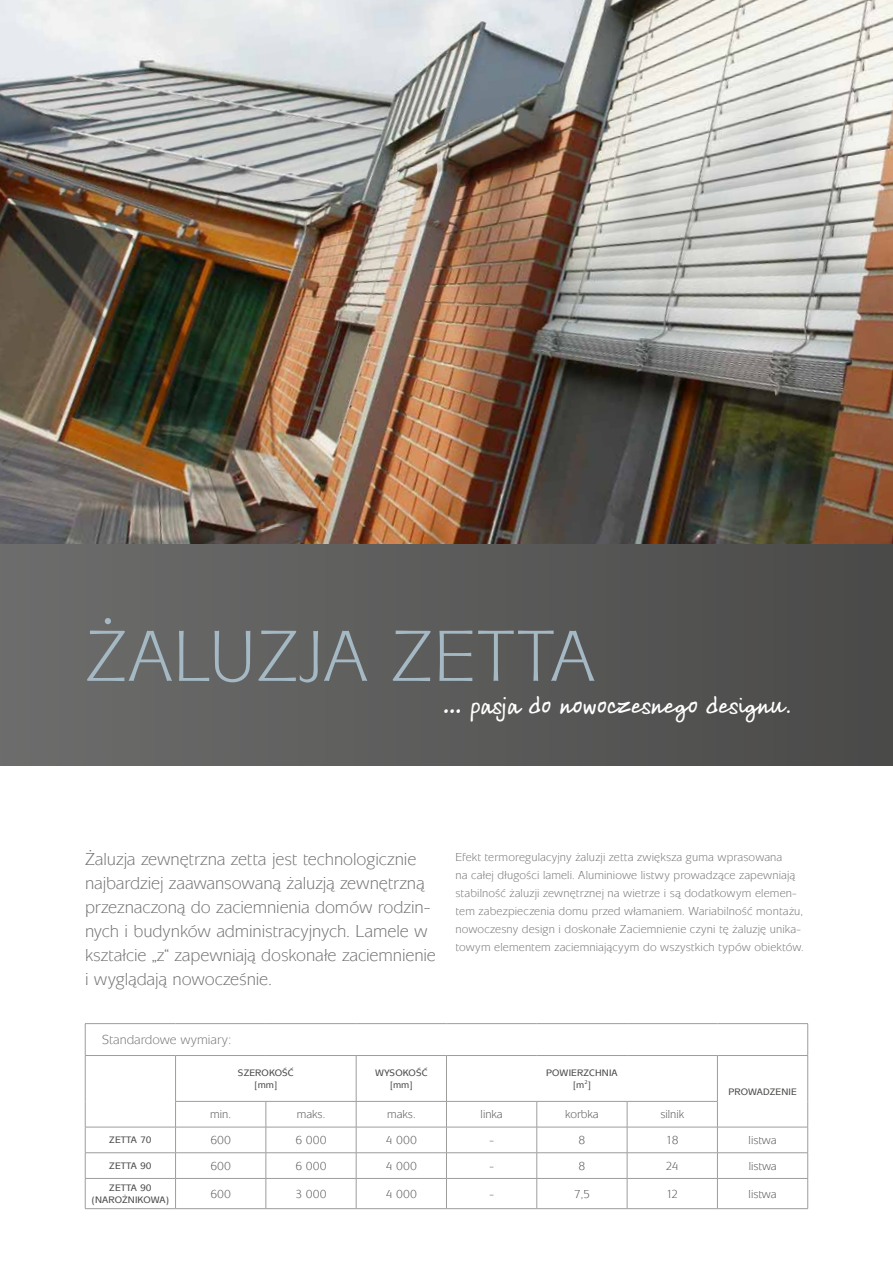
<style>
.page{position:relative;width:893px;height:1263px;background:#fff}
.page>*{position:absolute;margin:0;border:0;box-sizing:border-box;transform-origin:0 0}
.t1{font:75px "Mixage Itc TOT";letter-spacing:.015em;color:#a5b9c4}
.t2{font:700 24px "Claudias Hand Pro";color:#fff}
.t3{font:18px/24px "Mixage Itc TOT";letter-spacing:-.005em;color:#706f6f}
.t4{font:13.5px "Mixage Itc TOT";color:#706f6f}
.t5{font:12px/18px "Mixage Itc TOT";letter-spacing:.01em;color:#706f6f}
.t6{font:12px "Mixage Itc TOT";color:#4d4d4c}
.t7{font:500 9.75px/11.7px "Mixage Itc TOT";letter-spacing:.015em;color:#4d4d4c;text-align:center}
</style>
<div class="page">
<div style="left:0;top:424px;width:893px;height:341px;background:linear-gradient(to right,#6d6d6c,#4a4a49)"></div>
<hr style="left:85px;top:1023px;width:91px;height:1px;background:#9d9d9c">
<hr style="left:85px;top:1024px;width:1px;height:31px;background:#9d9d9c">
<hr style="left:176px;top:1023px;width:90px;height:1px;background:#9d9d9c">
<hr style="left:266px;top:1023px;width:90px;height:1px;background:#9d9d9c">
<hr style="left:356px;top:1023px;width:90px;height:1px;background:#9d9d9c">
<hr style="left:446px;top:1023px;width:91px;height:1px;background:#9d9d9c">
<hr style="left:537px;top:1023px;width:90px;height:1px;background:#9d9d9c">
<hr style="left:627px;top:1023px;width:90px;height:1px;background:#9d9d9c">
<hr style="left:717px;top:1023px;width:91px;height:1px;background:#9d9d9c">
<hr style="left:807px;top:1024px;width:1px;height:31px;background:#9d9d9c">
<hr style="left:85px;top:1055px;width:91px;height:1px;background:#9d9d9c">
<hr style="left:85px;top:1056px;width:1px;height:45px;background:#9d9d9c">
<hr style="left:176px;top:1055px;width:90px;height:1px;background:#9d9d9c">
<hr style="left:175px;top:1056px;width:1px;height:45px;background:#9d9d9c">
<hr style="left:266px;top:1055px;width:90px;height:1px;background:#9d9d9c">
<hr style="left:356px;top:1055px;width:90px;height:1px;background:#9d9d9c">
<hr style="left:356px;top:1056px;width:1px;height:45px;background:#9d9d9c">
<hr style="left:446px;top:1055px;width:91px;height:1px;background:#9d9d9c">
<hr style="left:446px;top:1056px;width:1px;height:45px;background:#9d9d9c">
<hr style="left:537px;top:1055px;width:90px;height:1px;background:#9d9d9c">
<hr style="left:627px;top:1055px;width:90px;height:1px;background:#9d9d9c">
<hr style="left:717px;top:1055px;width:91px;height:1px;background:#9d9d9c">
<hr style="left:717px;top:1056px;width:1px;height:45px;background:#9d9d9c">
<hr style="left:807px;top:1056px;width:1px;height:45px;background:#9d9d9c">
<hr style="left:175px;top:1101px;width:91px;height:1px;background:#9d9d9c">
<hr style="left:266px;top:1101px;width:90px;height:1px;background:#9d9d9c">
<hr style="left:356px;top:1101px;width:90px;height:1px;background:#9d9d9c">
<hr style="left:446px;top:1101px;width:91px;height:1px;background:#9d9d9c">
<hr style="left:537px;top:1101px;width:90px;height:1px;background:#9d9d9c">
<hr style="left:627px;top:1101px;width:91px;height:1px;background:#9d9d9c">
<hr style="left:85px;top:1127px;width:91px;height:1px;background:#9d9d9c">
<hr style="left:176px;top:1127px;width:90px;height:1px;background:#9d9d9c">
<hr style="left:266px;top:1127px;width:90px;height:1px;background:#9d9d9c">
<hr style="left:356px;top:1127px;width:90px;height:1px;background:#9d9d9c">
<hr style="left:446px;top:1127px;width:91px;height:1px;background:#9d9d9c">
<hr style="left:537px;top:1127px;width:90px;height:1px;background:#9d9d9c">
<hr style="left:627px;top:1127px;width:90px;height:1px;background:#9d9d9c">
<hr style="left:717px;top:1127px;width:91px;height:1px;background:#9d9d9c">
<hr style="left:85px;top:1152px;width:91px;height:1px;background:#9d9d9c">
<svg style="left:85px;top:1101px;width:1px;height:77px"></svg>
<hr style="left:176px;top:1152px;width:90px;height:1px;background:#9d9d9c">
<svg style="left:175px;top:1101px;width:1px;height:77px"></svg>
<hr style="left:266px;top:1152px;width:90px;height:1px;background:#9d9d9c">
<svg style="left:266px;top:1102px;width:1px;height:76px"></svg>
<hr style="left:356px;top:1152px;width:90px;height:1px;background:#9d9d9c">
<svg style="left:356px;top:1101px;width:1px;height:77px"></svg>
<hr style="left:446px;top:1152px;width:91px;height:1px;background:#9d9d9c">
<svg style="left:446px;top:1101px;width:1px;height:77px"></svg>
<hr style="left:537px;top:1152px;width:90px;height:1px;background:#9d9d9c">
<svg style="left:537px;top:1102px;width:1px;height:76px"></svg>
<hr style="left:627px;top:1152px;width:90px;height:1px;background:#9d9d9c">
<svg style="left:627px;top:1101px;width:1px;height:77px"></svg>
<hr style="left:717px;top:1152px;width:91px;height:1px;background:#9d9d9c">
<svg style="left:717px;top:1101px;width:1px;height:77px"></svg>
<svg style="left:807px;top:1101px;width:1px;height:77px"></svg>
<hr style="left:85px;top:1178px;width:91px;height:1px;background:#9d9d9c">
<hr style="left:85px;top:1178px;width:1px;height:30px;background:#9d9d9c">
<hr style="left:176px;top:1178px;width:90px;height:1px;background:#9d9d9c">
<hr style="left:175px;top:1178px;width:1px;height:30px;background:#9d9d9c">
<hr style="left:266px;top:1178px;width:90px;height:1px;background:#9d9d9c">
<hr style="left:266px;top:1178px;width:1px;height:30px;background:#9d9d9c">
<hr style="left:356px;top:1178px;width:90px;height:1px;background:#9d9d9c">
<hr style="left:356px;top:1178px;width:1px;height:30px;background:#9d9d9c">
<hr style="left:446px;top:1178px;width:91px;height:1px;background:#9d9d9c">
<hr style="left:446px;top:1178px;width:1px;height:30px;background:#9d9d9c">
<hr style="left:537px;top:1178px;width:90px;height:1px;background:#9d9d9c">
<hr style="left:537px;top:1178px;width:1px;height:30px;background:#9d9d9c">
<hr style="left:627px;top:1178px;width:90px;height:1px;background:#9d9d9c">
<hr style="left:627px;top:1178px;width:1px;height:30px;background:#9d9d9c">
<hr style="left:717px;top:1178px;width:91px;height:1px;background:#9d9d9c">
<hr style="left:717px;top:1178px;width:1px;height:30px;background:#9d9d9c">
<hr style="left:807px;top:1178px;width:1px;height:30px;background:#9d9d9c">
<hr style="left:85px;top:1208px;width:91px;height:1px;background:#9d9d9c">
<hr style="left:176px;top:1208px;width:90px;height:1px;background:#9d9d9c">
<hr style="left:266px;top:1208px;width:90px;height:1px;background:#9d9d9c">
<hr style="left:356px;top:1208px;width:90px;height:1px;background:#9d9d9c">
<hr style="left:446px;top:1208px;width:91px;height:1px;background:#9d9d9c">
<hr style="left:537px;top:1208px;width:90px;height:1px;background:#9d9d9c">
<hr style="left:627px;top:1208px;width:90px;height:1px;background:#9d9d9c">
<hr style="left:717px;top:1208px;width:91px;height:1px;background:#9d9d9c">
<img style="left:0;top:0;width:893px;height:543px">
<h1 class="t1" style="left:86px;top:615px;width:511px">ŻALUZJA ZETTA</h1>
<h2 class="t2" style="left:443px;top:691px;width:350px">… pasja do nowoczesnego designu.</h2>
<p class="t3" style="left:85px;top:847px;width:352px">Żaluzja zewnętrzna zetta jest technologicznie najbardziej zaawansowaną żaluzją zewnętrzną przeznaczoną do zaciemnienia domów rodzin&shy;nych i budynków administracyjnych. Lamele w kształcie „z“ zapewniają doskonałe zaciemnienie i wyglądają nowocześnie.</p>
<p class="t5" style="left:455px;top:848px;width:350px">Efekt termoregulacyjny żaluzji zetta zwiększa guma wprasowana<br>na całej długości lameli. Aluminiowe listwy prowadzące zapewniają stabilność żaluzji zewnętrznej na wietrze i są dodatkowym elemen&shy;tem zabezpieczenia domu przed włamaniem. Wariabilność montażu, nowoczesny design i doskonałe Zaciemnienie czyni tę żaluzję unika&shy;towym elementem zaciemniającyym do wszystkich typów obiektów.</p>
<p class="t4" style="left:102px;top:1032px;width:130px">Standardowe wymiary:</p>
<p class="t7" style="left:238px;top:1067px;width:57px">SZEROKOŚĆ [mm]</p>
<p class="t7" style="left:375px;top:1067px;width:54px">WYSOKOŚĆ [mm]</p>
<p class="t7" style="left:546px;top:1067px;width:73px">POWIERZCHNIA [m<sup>2</sup>]</p>
<p class="t6" style="left:210px;top:1108px;width:22px">min.</p>
<p class="t6" style="left:297px;top:1108px;width:30px">maks.</p>
<p class="t6" style="left:387px;top:1108px;width:30px">maks.</p>
<p class="t6" style="left:481px;top:1108px;width:24px">linka</p>
<p class="t6" style="left:565px;top:1108px;width:35px">korbka</p>
<p class="t6" style="left:660px;top:1108px;width:25px">silnik</p>
<p class="t7" style="left:728px;top:1085px;width:70px">PROWADZENIE</p>
<p class="t7" style="left:109px;top:1134px;width:44px">ZETTA 70</p>
<p class="t6" style="left:210px;top:1133px;width:22px">600</p>
<p class="t6" style="left:295px;top:1133px;width:33px">6 000</p>
<p class="t6" style="left:386px;top:1133px;width:33px">4 000</p>
<p class="t6" style="left:489px;top:1133px;width:6px">-</p>
<p class="t6" style="left:578px;top:1133px;width:8px">8</p>
<p class="t6" style="left:666px;top:1133px;width:14px">18</p>
<p class="t6" style="left:749px;top:1133px;width:29px">listwa</p>
<p class="t7" style="left:109px;top:1160px;width:44px">ZETTA 90</p>
<p class="t6" style="left:210px;top:1159px;width:22px">600</p>
<p class="t6" style="left:295px;top:1159px;width:33px">6 000</p>
<p class="t6" style="left:386px;top:1159px;width:33px">4 000</p>
<p class="t6" style="left:489px;top:1159px;width:6px">-</p>
<p class="t6" style="left:578px;top:1159px;width:8px">8</p>
<p class="t6" style="left:666px;top:1159px;width:14px">24</p>
<p class="t6" style="left:749px;top:1159px;width:29px">listwa</p>
<p class="t7" style="left:92px;top:1182px;width:78px">ZETTA 90 (NAROŻNIKOWA)</p>
<p class="t6" style="left:210px;top:1187px;width:22px">600</p>
<p class="t6" style="left:295px;top:1187px;width:33px">3 000</p>
<p class="t6" style="left:386px;top:1187px;width:33px">4 000</p>
<p class="t6" style="left:489px;top:1187px;width:6px">-</p>
<p class="t6" style="left:574px;top:1187px;width:18px">7,5</p>
<p class="t6" style="left:666px;top:1187px;width:14px">12</p>
<p class="t6" style="left:749px;top:1187px;width:29px">listwa</p>
</div>
